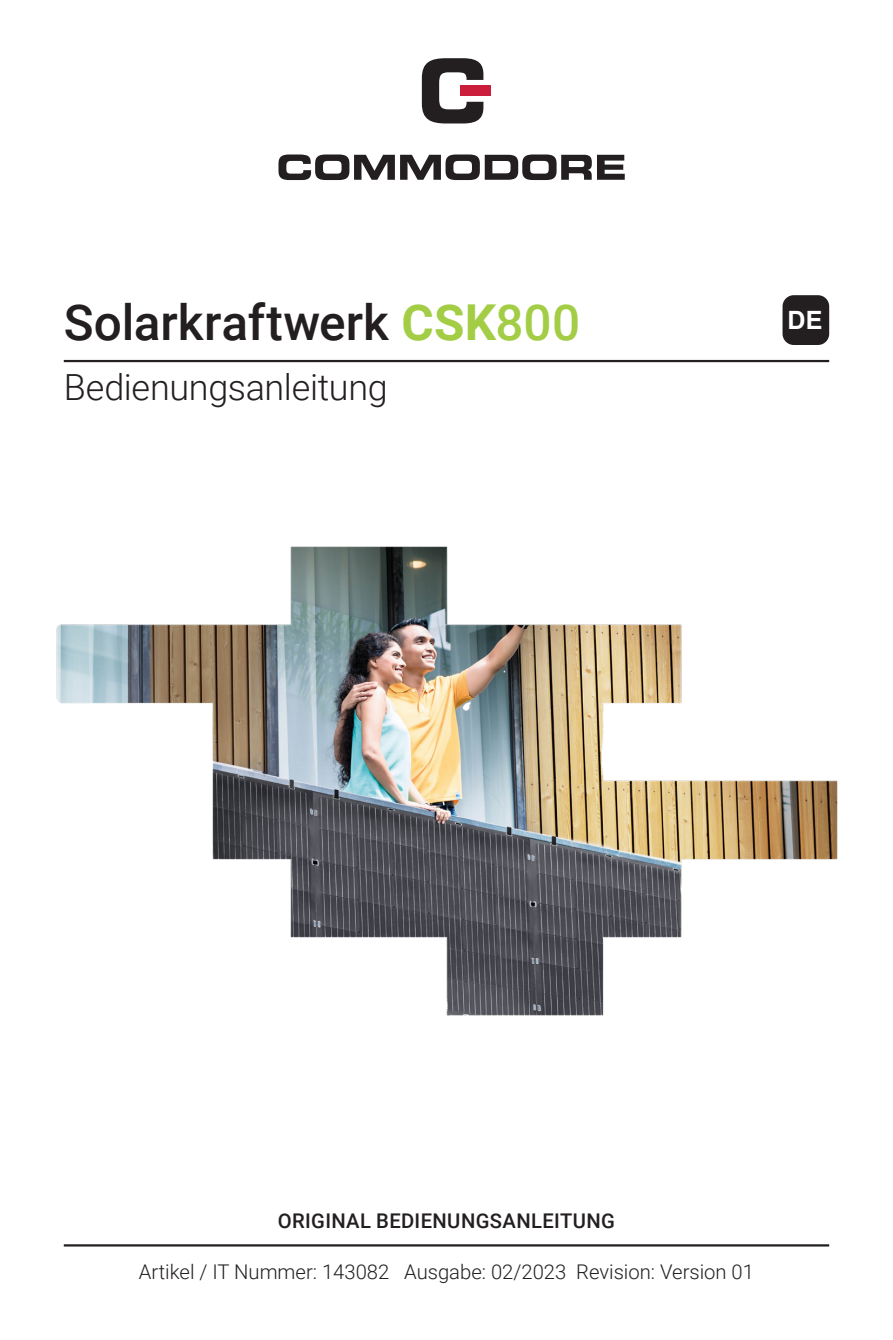
<style>
.page{position:relative;width:893px;height:1340px;background:#fff}
.page>*{position:absolute;margin:0;border:0;box-sizing:border-box;transform-origin:0 0}
.t1{font:500 49.5px "Roboto";color:#231f20}
.t2{font:300 36px "Roboto";letter-spacing:-.01em;color:#231f20}
.COPY_13pt{font:700 25.2px "Arial";color:#fff}
.COPY_13pt-2{font:300 20.25px "Roboto";color:#231f20}
.t3{font:500 20.25px "Roboto";letter-spacing:.015em;color:#231f20}
.s1{font-weight:700;color:#a2cd45}
.s2{color:#a2cd45}
</style>
<div class="page">
<img style="left:56px;top:546px;width:782px;height:470px">
<hr style="left:64px;top:360px;width:765px;height:2px;background:#231f20">
<hr style="left:64px;top:1244px;width:765px;height:2px;background:#231f20">
<div style="left:782px;top:295px;width:47px;height:50px;background:#231f20;border-radius:11px"></div>
<svg style="left:422px;top:58px;width:61px;height:65px"></svg>
<div style="left:460px;top:86px;width:30px;height:10px;background:#cb1d3c"></div>
<svg style="left:278px;top:154px;width:347px;height:26px"></svg>
<p class="t1" style="left:64px;top:287px;width:518px">Solarkraftwerk <span class="s1">CSK</span><span class="s2">800</span></p>
<p class="t2" style="left:64px;top:362px;width:325px">Bedienungsanleitung</p>
<p class="COPY_13pt" style="left:787px;top:303px;width:37px">DE</p>
<p class="t3" style="left:278px;top:1206px;width:339px">ORIGINAL BEDIENUNGSANLEITUNG</p>
<p class="COPY_13pt-2" style="left:139px;top:1257px;width:617px">Artikel / IT Nummer: 143082 Ausgabe: 02/2023 Revision: Version 01</p>
</div>
